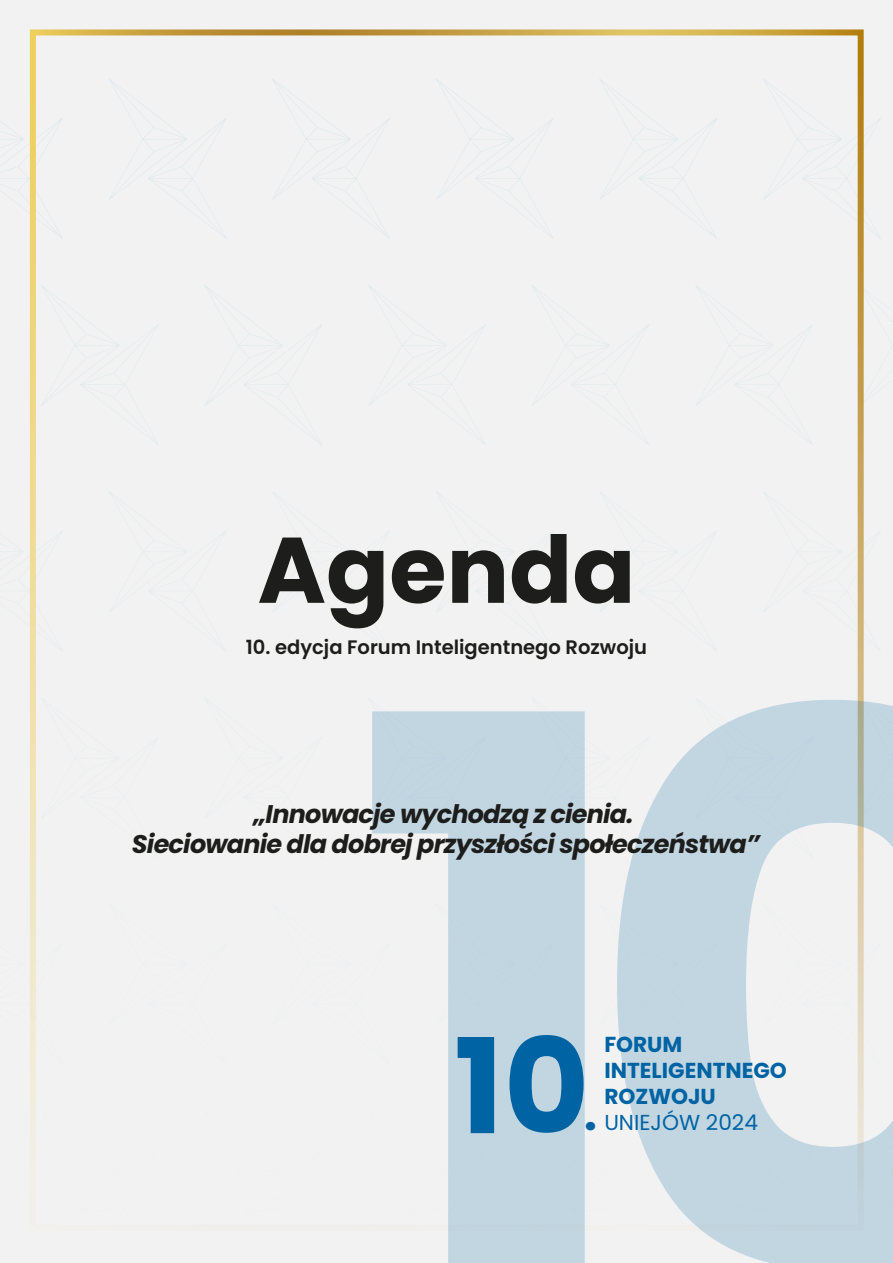
<style>
.page{position:relative;width:893px;height:1263px;background:#fff}
.page>*{position:absolute;margin:0;border:0;box-sizing:border-box;transform-origin:0 0}
.t1{font:700 768px "Poppins";color:#0064a4}
.t2{font:700 131.7px "Poppins";color:#0064a4}
.t3{font:700 93px "Poppins";color:#1d1d1b}
.t4{font:italic 700 25.5px/30.6px "Poppins";letter-spacing:-.03em;color:#1d1d1b;text-align:center}
.t5{font:700 21.6px/26px "Poppins";color:#0064a4}
.t6{font:21.6px "Poppins";color:#0064a4}
.t7{font:600 19.5px "Poppins";color:#1d1d1b}
.s1{font-weight:700;font-size:45.6px}
</style>
<div class="page">
<div style="left:0;top:0;width:893px;height:1262px;background:#f2f2f2"></div>
<svg style="left:29px;top:29px;width:835px;height:41px"></svg>
<div style="left:2px;top:70px;width:888px;height:1193px;background:#f2f2f2"></div>
<h3 class="t3" style="left:257px;top:516px;width:379px">Agenda</h3>
<p class="t7" style="left:246px;top:636px;width:403px">10. edycja Forum Inteligentnego Rozwoju</p>
<h1 class="t1" style="left:351px;top:558px;width:733px">10</h1>
<p class="t4" style="left:132px;top:798px;width:630px">„Innowacje wychodzą z cienia.<br>Sieciowanie dla dobrej przyszłości społeczeństwa”</p>
<h2 class="t2" style="left:454px;top:1011px;width:137px">10</h2>
<p class="t5" style="left:604px;top:1032px;width:184px">FORUM<br>INTELIGENTNEGO<br>ROZWOJU</p>
<p class="t6" style="left:584px;top:1110px;width:175px"><span class="s1">.</span> UNIEJÓW 2024</p>
</div>
